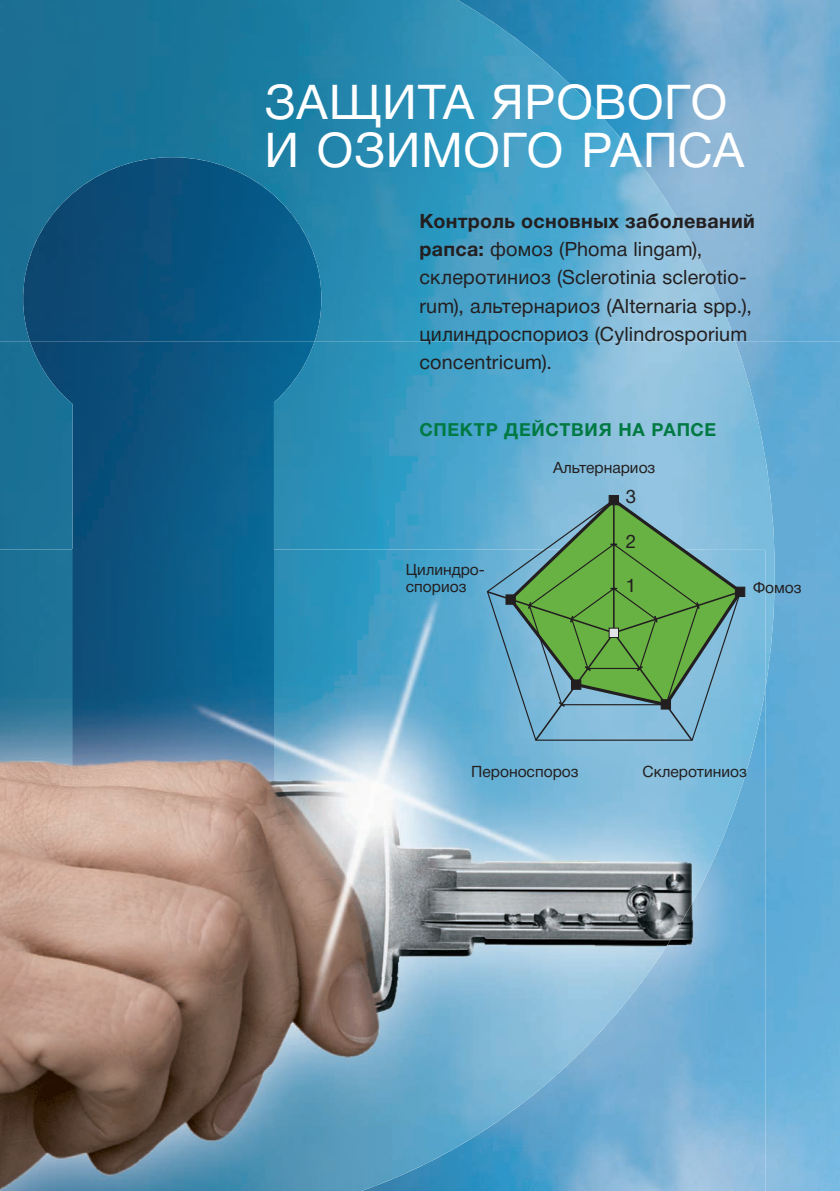
<style>
.page{position:relative;width:840px;height:1191px;background:#fff}
.page>*{position:absolute;margin:0;border:0;box-sizing:border-box;transform-origin:0 0}
.t1{font:48px/48px "Helvetica Neue Cyr";letter-spacing:.01em;color:#fff}
.t2{font:19.8px/28.2px "Helvetica Neue Cyr";letter-spacing:.01em;color:#231f20}
.t3{font:18.8px "Helvetica Neue Cyr";color:#231f20}
.t4{font:700 18px "Helvetica Neue Cyr";letter-spacing:.04em;color:#007942}
.t5{font:15.6px/17.2px "Helvetica Neue Cyr";color:#231f20}
.s1{font-weight:700}
</style>
<div class="page">
<img style="left:61px;top:0;width:778px;height:342px">
<img style="left:0;top:0;width:602px;height:205px">
<img style="left:601px;top:116px;width:68px;height:226px">
<img style="left:668px;top:204px;width:67px;height:138px">
<img style="left:0;top:204px;width:61px;height:138px">
<img style="left:283px;top:204px;width:319px;height:138px">
<img style="left:72px;top:342px;width:202px;height:207px">
<img style="left:764px;top:342px;width:75px;height:849px">
<img style="left:0;top:342px;width:72px;height:207px">
<img style="left:274px;top:342px;width:499px;height:207px">
<img style="left:764px;top:549px;width:10px;height:139px">
<img style="left:139px;top:549px;width:135px;height:428px">
<img style="left:696px;top:896px;width:68px;height:295px">
<img style="left:627px;top:977px;width:69px;height:214px">
<img style="left:558px;top:1048px;width:69px;height:143px">
<img style="left:0;top:549px;width:139px;height:642px">
<img style="left:274px;top:549px;width:422px;height:428px">
<img style="left:695px;top:549px;width:69px;height:347px">
<img style="left:138px;top:977px;width:419px;height:214px">
<img style="left:556px;top:977px;width:89px;height:71px">
<img style="left:556px;top:1047px;width:28px;height:28px">
<svg style="left:506px;top:496px;width:238px;height:213px"></svg>
<div style="left:608px;top:495px;width:10px;height:10px;background:#231f20;border:1px solid #231f20"></div>
<div style="left:734px;top:587px;width:10px;height:10px;background:#231f20"></div>
<svg style="left:486px;top:498px;width:255px;height:243px;background:#6dab91"></svg>
<h1 class="t1" style="left:264px;top:79px;width:481px">ЗАЩИТА ЯРОВОГО<br>И ОЗИМОГО РАПСА</h1>
<p class="t2" style="left:419px;top:207px;width:337px"><span class="s1">Контроль основных заболеваний рапса:</span> фомоз (Phoma lingam), склеротиниоз (Sclerotinia sclerotio&shy;rum), альтернариоз (Alternaria spp.), цилиндроспориоз (Cylindrosporium concentricum).</p>
<p class="t4" style="left:419px;top:419px;width:298px">СПЕКТР ДЕЙСТВИЯ НА РАПСЕ</p>
<p class="t5" style="left:552px;top:459px;width:104px">Альтернариоз</p>
<p class="t3" style="left:625px;top:486px;width:12px">3</p>
<p class="t5" style="left:405px;top:561px;width:81px">Цилиндро&shy;спориоз</p>
<p class="t3" style="left:625px;top:531px;width:12px">2</p>
<p class="t3" style="left:625px;top:575px;width:12px">1</p>
<p class="t5" style="left:752px;top:579px;width:50px">Фомоз</p>
<p class="t5" style="left:471px;top:763px;width:109px">Пероноспороз</p>
<p class="t5" style="left:642px;top:763px;width:106px">Склеротиниоз</p>
</div>
